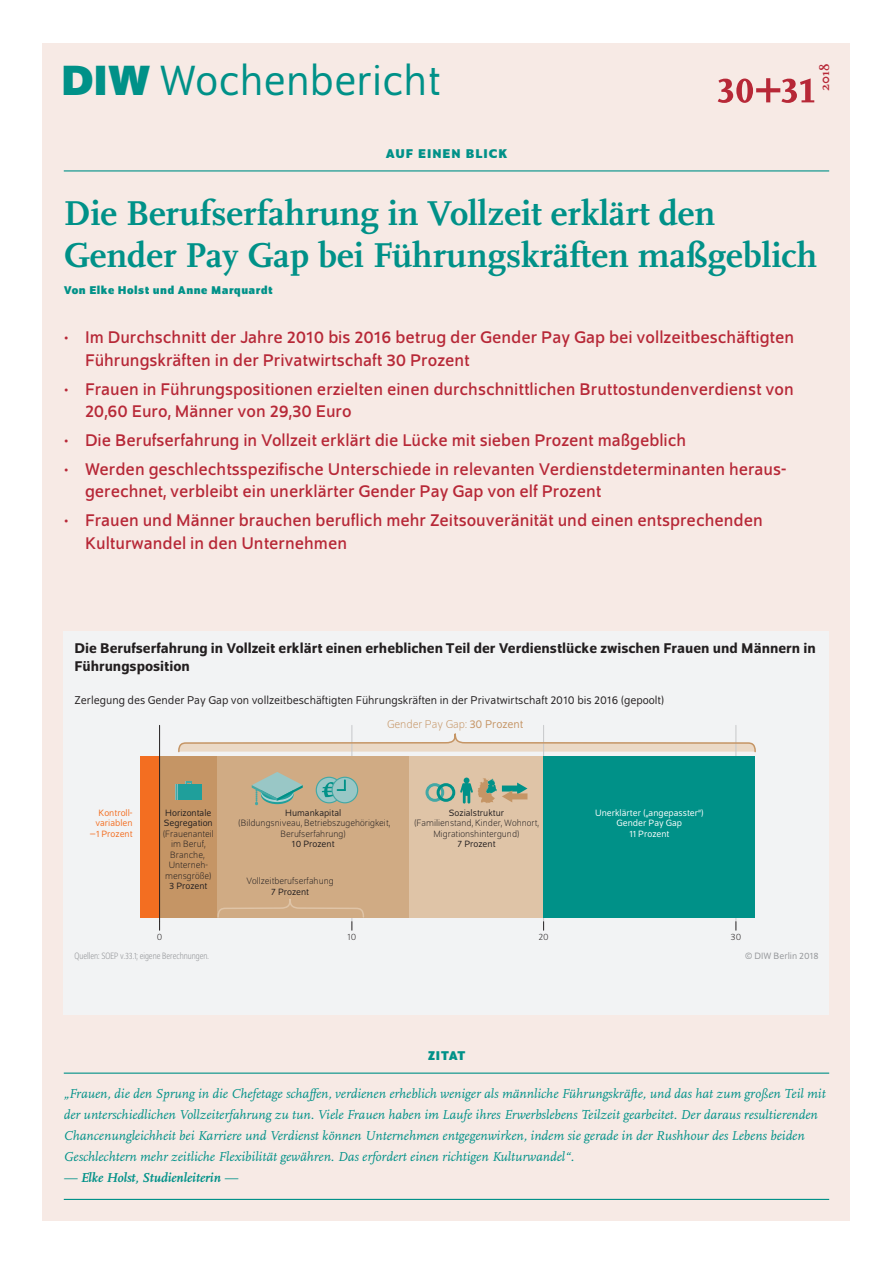
<style>
.page{position:relative;width:893px;height:1263px;background:#fff}
.page>*{position:absolute;margin:0;border:0;box-sizing:border-box;transform-origin:0 0}
.t1{font:700 51px "Scala Pro";color:#b72837}
.t2{font:45px "Schumpeter Blond";color:#009188}
.t3{font:700 36px/42px "Scala Pro";color:#009188}
.t4{font:18px/22.5px "Schumpeter";color:#b72837}
.t5{font:500 15px/18px "Schumpeter";color:#231f20}
.t6{font:italic 13.5px/21px "Scala Pro";color:#009188}
.t7{font:italic 700 13.5px "Scala Pro";color:#009188}
.t8{font:700 13.5px "Schumpeter";letter-spacing:.075em;color:#009188}
.t9{font:700 13.5px "Scala Pro";color:#b72837}
.t10{font:12px "Schumpeter Blond";color:#231f20}
.t11{font:700 12px "Schumpeter";letter-spacing:.04em;color:#009188}
.t12{font:300 12px "Schumpeter";color:#c59565}
.t13{font:300 9.75px/10.5px "Schumpeter";color:#231f20;text-align:center}
.t14{font:9.75px/10.5px "Schumpeter Blond";color:#231f20}
.t15{font:9.75px/10.5px "Schumpeter Blond";color:#fff;text-align:center}
.t16{font:300 semi-condensed 9.75px "Schumpeter";color:#939598}
.t17{font:9.75px/10.5px "Schumpeter Blond";color:#f36e21;text-align:right}
.t18{font:9.75px "Schumpeter Blond";color:#939598}
.s1{font-family:"Schumpeter";font-weight:700}
.s2{font-family:"Schumpeter Blond";font-weight:400}
.s3{font-weight:400}
</style>
<div class="page">
<div style="left:43px;top:43px;width:807px;height:1177px;background:#f7eae5"></div>
<div style="left:64px;top:631px;width:765px;height:384px;background:#f2f3f4"></div>
<hr style="left:64px;top:1072px;width:765px;height:2px;background:#009188">
<hr style="left:64px;top:1199px;width:765px;height:1px;background:#009188">
<hr style="left:352px;top:725px;width:1px;height:197px;background:#c7c8ca">
<hr style="left:543px;top:725px;width:1px;height:197px;background:#c7c8ca">
<hr style="left:736px;top:725px;width:1px;height:197px;background:#c7c8ca">
<div style="left:217px;top:756px;width:192px;height:162px;background:#d0ab84"></div>
<div style="left:409px;top:756px;width:135px;height:162px;background:#dfc4a7"></div>
<div style="left:160px;top:756px;width:57px;height:162px;background:#c59565"></div>
<div style="left:140px;top:756px;width:20px;height:162px;background:#f36e21"></div>
<div style="left:544px;top:756px;width:211px;height:162px;background:#009188"></div>
<hr style="left:159px;top:725px;width:1px;height:197px;background:#231f20">
<svg style="left:178px;top:732px;width:578px;height:21px"></svg>
<svg style="left:217px;top:899px;width:147px;height:31px"></svg>
<svg style="left:316px;top:777px;width:26px;height:26px"></svg>
<div style="left:317px;top:778px;width:24px;height:24px;background:#99c7c6;border-radius:50%"></div>
<svg style="left:331px;top:777px;width:27px;height:26px"></svg>
<div style="left:333px;top:778px;width:24px;height:24px;background:#99c7c6;border-radius:50%"></div>
<svg style="left:322px;top:779px;width:24px;height:18px"></svg>
<svg style="left:425px;top:777px;width:102px;height:26px"></svg>
<hr style="left:175px;top:784px;width:4px;height:16px;background:#7fbbba">
<svg style="left:185px;top:781px;width:7px;height:3px"></svg>
<div style="left:178px;top:784px;width:24px;height:16px;background:#1f9f9b"></div>
<svg style="left:176px;top:784px;width:1px;height:16px"></svg>
<svg style="left:252px;top:772px;width:51px;height:33px"></svg>
<hr style="left:64px;top:170px;width:765px;height:1px;background:#009188">
<h2 class="t2" style="left:61px;top:59px;width:381px"><span class="s1">DIW</span> Wochenbericht</h2>
<p class="t8" style="left:386px;top:146px;width:123px">AUF EINEN BLICK</p>
<p class="t9" style="left:815px;top:91px;width:29px;rotate:-90deg">2018</p>
<h1 class="t1" style="left:717px;top:48px;width:101px">30+31</h1>
<h3 class="t3" style="left:64px;top:190px;width:755px">Die Berufserfahrung in Vollzeit erklärt den<br>Gender Pay Gap bei Führungskräften maßgeblich</h3>
<p class="t11" style="left:64px;top:283px;width:210px">Von Elke Holst und Anne Marquardt</p>
<p class="t4" style="left:85px;top:327px;width:711px;text-indent:-21px">• Im Durchschnitt der Jahre 2010 bis 2016 betrug der Gender Pay Gap bei vollzeitbeschäftigten<br>Führungskräften in der Privatwirtschaft 30 Prozent</p>
<p class="t4" style="left:85px;top:378px;width:710px;text-indent:-21px">• Frauen in Führungspositionen erzielten einen durchschnittlichen Bruttostundenverdienst von<br>20,60 Euro, Männer von 29,30 Euro</p>
<p class="t4" style="left:64px;top:429px;width:624px">• Die Berufserfahrung in Vollzeit erklärt die Lücke mit sieben Prozent maßgeblich</p>
<p class="t4" style="left:85px;top:458px;width:703px;text-indent:-21px">• Werden geschlechtsspezifische Unterschiede in relevanten Verdienstdeterminanten heraus&shy;gerechnet, verbleibt ein unerklärter Gender Pay Gap von elf Prozent</p>
<p class="t4" style="left:85px;top:510px;width:679px;text-indent:-21px">• Frauen und Männer brauchen beruflich mehr Zeitsouveränität und einen entsprechenden<br>Kulturwandel in den Unternehmen</p>
<p class="t5" style="left:74px;top:639px;width:743px">Die Berufserfahrung in Vollzeit erklärt einen erheblichen Teil der Verdienstlücke zwischen Frauen und Männern in<br>Führungsposition</p>
<p class="t10" style="left:75px;top:695px;width:591px">Zerlegung des Gender Pay Gap von vollzeitbeschäftigten Führungskräften in der Privatwirtschaft 2010 bis 2016 (gepoolt)</p>
<p class="t12" style="left:387px;top:718px;width:138px">Gender Pay Gap: <span class="s2">30 Prozent</span></p>
<p class="t14" style="left:164px;top:808px;width:50px">Horizontale<br>Segregation</p>
<p class="t13" style="left:163px;top:829px;width:53px">(Frauenanteil im Beruf,<br>Branche,<br>Unterneh&shy;mensgröße)</p>
<p class="t14" style="left:169px;top:881px;width:40px">3 Prozent</p>
<p class="t17" style="left:89px;top:808px;width:45px">Kontroll&shy;variablen −1 Prozent</p>
<p class="t14" style="left:449px;top:808px;width:57px">Sozialstruktur</p>
<p class="t14" style="left:285px;top:808px;width:58px">Humankapital</p>
<p class="t13" style="left:238px;top:818px;width:153px">(Bildungsniveau, Betriebszugehörigkeit,<br>Berufserfahrung)</p>
<p class="t14" style="left:292px;top:839px;width:44px">10 Prozent</p>
<p class="t13" style="left:414px;top:818px;width:126px">(Familienstand, Kinder, Wohnort,<br>Migrationshintergund)</p>
<p class="t14" style="left:457px;top:839px;width:40px">7 Prozent</p>
<p class="t13" style="left:247px;top:876px;width:89px">Vollzeitberufserfahung</p>
<p class="t14" style="left:271px;top:886px;width:40px">7 Prozent</p>
<p class="t15" style="left:595px;top:808px;width:110px">Unerklärter („angepasster“)<br>Gender Pay Gap<br>11 Prozent</p>
<p class="t13" style="left:157px;top:932px;width:7px">0</p>
<p class="t13" style="left:347px;top:932px;width:10px">10</p>
<p class="t13" style="left:538px;top:932px;width:12px">20</p>
<p class="t13" style="left:731px;top:932px;width:12px">30</p>
<p class="t16" style="left:75px;top:952px;width:136px">Quellen: SOEP v.33.1; eigene Berechnungen.</p>
<p class="t18" style="left:745px;top:951px;width:75px">© DIW Berlin 2018</p>
<p class="t8" style="left:428px;top:1048px;width:39px">ZITAT</p>
<p class="t6" style="left:64px;top:1083px;width:763px">„Frauen, die den Sprung in die Chefetage schaffen, verdienen erheblich weniger als männliche Führungskräfte, und das hat zum großen Teil mit der unterschiedlichen Vollzeiterfahrung zu tun. Viele Frauen haben im Laufe ihres Erwerbslebens Teilzeit gearbeitet. Der daraus resultierenden Chancenungleichheit bei Karriere und Verdienst können Unternehmen entgegenwirken, indem sie gerade in der Rushhour des Lebens beiden Geschlechtern mehr zeitliche Flexibilität gewähren. Das erfordert einen richtigen Kulturwandel“.</p>
<p class="t7" style="left:64px;top:1167px;width:176px"><span class="s3">—</span> Elke Holst, Studienleiterin <span class="s3">—</span></p>
</div>
